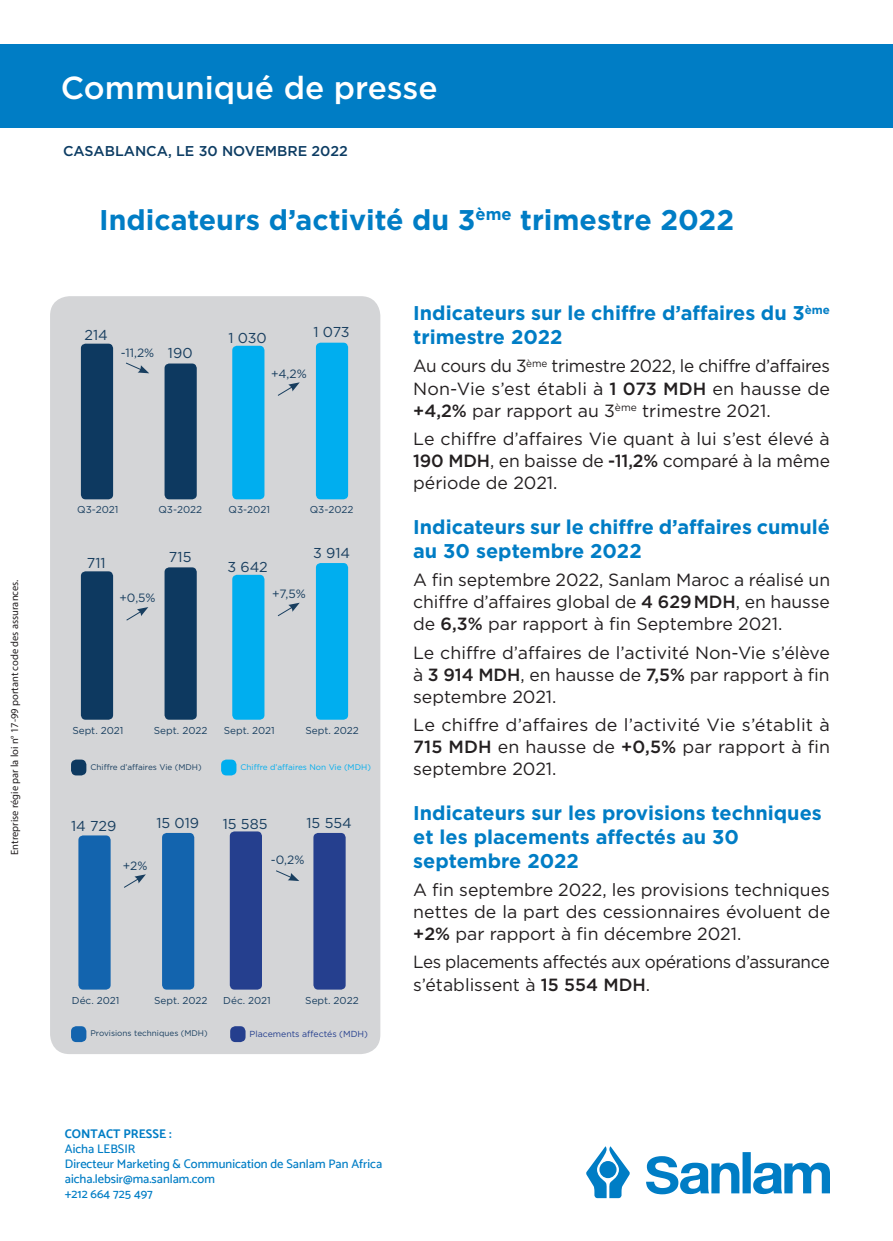
<style>
.page{position:relative;width:893px;height:1241px;background:#fff}
.page>*{position:absolute;margin:0;border:0;box-sizing:border-box;transform-origin:0 0}
.t1{font:500 31.85px "Gotham";color:#fff}
.t2{font:700 28.53px "Gotham";color:#007dc5}
.t3{font:700 19.95px/23.8px "Gotham";color:#007dc5}
.t4{font:17.68px/22.1px "Gotham";color:#231f20;text-align:justify}
.t5{font:17.68px/22.1px "Gotham";letter-spacing:-.02em;color:#231f20;scale:.96 1}
.t6{font:700 16.62px "Gotham";color:#007dc5}
.t7{font:14.35px "Gotham";color:#183e5f}
.t8{font:500 14.17px "Gotham";color:#0c3c63}
.t9{font:500 12.42px/15px "Catamaran";color:#007dc5}
.t10{font:700 12.42px "Catamaran";color:#007dc5}
.t11{font:12.08px "Gotham";color:#183e5f}
.t12{font:700 11.55px "Gotham";color:#007dc5}
.t13{font:10.5px "Myriad Pro";color:#231f20}
.t14{font:10.33px "Gotham";letter-spacing:-.01em;color:#231f20}
.t15{font:9.97px "Gotham";color:#183e5f}
.t16{font:8.75px "Gotham";color:#253f8e}
.t17{font:8.22px "Gotham";color:#183e5f}
.t18{font:8.22px "Gotham";color:#00aeef}
.s1{font-weight:500}
</style>
<div class="page">
<div style="left:50px;top:296px;width:330px;height:757px;background:#d4d5d7;border-radius:20px"></div>
<div style="left:0;top:44px;width:893px;height:83px;background:#007dc5"></div>
<svg style="left:586px;top:1146px;width:244px;height:51px"></svg>
<div style="left:78px;top:835px;width:33px;height:154px;background:#1364ae;border-radius:5px"></div>
<div style="left:230px;top:831px;width:32px;height:158px;background:#253f8e;border-radius:5px"></div>
<svg style="left:124px;top:874px;width:22px;height:14px"></svg>
<div style="left:162px;top:832px;width:32px;height:157px;background:#1364ae;border-radius:5px"></div>
<div style="left:313px;top:832px;width:33px;height:157px;background:#253f8e;border-radius:5px"></div>
<div style="left:71px;top:759px;width:15px;height:16px;background:#0d3960;border-radius:5px"></div>
<div style="left:71px;top:1026px;width:15px;height:15px;background:#1364ae;border-radius:5px"></div>
<div style="left:221px;top:759px;width:15px;height:16px;background:#00aeef;border-radius:5px"></div>
<div style="left:230px;top:1026px;width:16px;height:15px;background:#253f8e;border-radius:5px"></div>
<div style="left:81px;top:343px;width:32px;height:156px;background:#0d3960;border-radius:5px"></div>
<div style="left:81px;top:571px;width:32px;height:148px;background:#0d3960;border-radius:5px"></div>
<div style="left:232px;top:346px;width:32px;height:153px;background:#00aeef;border-radius:5px"></div>
<div style="left:232px;top:574px;width:32px;height:145px;background:#00aeef;border-radius:5px"></div>
<svg style="left:126px;top:362px;width:23px;height:11px"></svg>
<svg style="left:276px;top:870px;width:22px;height:10px"></svg>
<svg style="left:126px;top:607px;width:22px;height:14px"></svg>
<svg style="left:277px;top:382px;width:23px;height:14px"></svg>
<svg style="left:277px;top:602px;width:23px;height:15px"></svg>
<div style="left:165px;top:363px;width:32px;height:136px;background:#0d3960;border-radius:5px"></div>
<div style="left:165px;top:567px;width:32px;height:152px;background:#0d3960;border-radius:5px"></div>
<div style="left:316px;top:342px;width:32px;height:157px;background:#00aeef;border-radius:5px"></div>
<div style="left:316px;top:563px;width:32px;height:156px;background:#00aeef;border-radius:5px"></div>
<p class="t13" style="left:8px;top:854px;width:277px;rotate:-90deg">Entreprise régie par la loi °n 17-99 portant code des assurances.</p>
<h1 class="t1" style="left:61px;top:66px;width:378px">Communiqué de presse</h1>
<p class="t8" style="left:63px;top:141px;width:286px">CASABLANCA, LE 30 NOVEMBRE 2022</p>
<p class="t6" style="left:475px;top:203px;width:38px">ème</p>
<h2 class="t2" style="left:99px;top:201px;width:378px">Indicateurs d’activité du 3</h2>
<h2 class="t2" style="left:520px;top:201px;width:215px">trimestre 2022</h2>
<p class="t7" style="left:85px;top:325px;width:25px">214</p>
<p class="t11" style="left:121px;top:344px;width:35px">-11,2%</p>
<p class="t7" style="left:168px;top:344px;width:26px">190</p>
<p class="t7" style="left:228px;top:329px;width:40px">1 030</p>
<p class="t7" style="left:313px;top:323px;width:38px">1 073</p>
<p class="t11" style="left:271px;top:365px;width:37px">+4,2%</p>
<p class="t15" style="left:77px;top:503px;width:43px">Q3-2021</p>
<p class="t15" style="left:158px;top:503px;width:45px">Q3-2022</p>
<p class="t15" style="left:229px;top:503px;width:43px">Q3-2021</p>
<p class="t15" style="left:310px;top:503px;width:45px">Q3-2022</p>
<p class="t7" style="left:87px;top:553px;width:20px">711</p>
<p class="t7" style="left:169px;top:547px;width:24px">715</p>
<p class="t7" style="left:227px;top:557px;width:42px">3 642</p>
<p class="t7" style="left:313px;top:543px;width:39px">3 914</p>
<p class="t11" style="left:119px;top:590px;width:38px">+0,5%</p>
<p class="t11" style="left:272px;top:585px;width:35px">+7,5%</p>
<p class="t15" style="left:72px;top:723px;width:53px">Sept. 2021</p>
<p class="t15" style="left:154px;top:723px;width:55px">Sept. 2022</p>
<p class="t15" style="left:224px;top:723px;width:53px">Sept. 2021</p>
<p class="t15" style="left:305px;top:723px;width:55px">Sept. 2022</p>
<p class="t17" style="left:90px;top:761px;width:113px">Chiffre d’affaires Vie (MDH(</p>
<p class="t18" style="left:241px;top:761px;width:132px">Chiffre d’affaires Non Vie (MDH(</p>
<p class="t7" style="left:71px;top:816px;width:47px">14 729</p>
<p class="t7" style="left:156px;top:813px;width:44px">15 019</p>
<p class="t11" style="left:123px;top:857px;width:26px">+2%</p>
<p class="t7" style="left:223px;top:814px;width:46px">15 585</p>
<p class="t7" style="left:306px;top:813px;width:47px">15 554</p>
<p class="t11" style="left:271px;top:852px;width:35px">-0,2%</p>
<p class="t12" style="left:805px;top:302px;width:27px">ème</p>
<p class="t3" style="left:413px;top:301px;width:393px">Indicateurs sur le chiffre d’affaires du 3 trimestre 2022</p>
<p class="t4" style="left:551px;top:355px;width:280px">trimestre 2022, le chiffre d’affaires</p>
<p class="t14" style="left:526px;top:356px;width:22px">ème</p>
<p class="t4" style="left:413px;top:355px;width:115px">Au cours du 3</p>
<p class="t4" style="left:413px;top:377px;width:418px">Non-Vie ’s est établi <span class="s1">1</span>à <span class="s1">073 MDH</span> en hausse de</p>
<p class="t4" style="left:642px;top:399px;width:130px">trimestre 2021.</p>
<p class="t14" style="left:615px;top:400px;width:23px">ème</p>
<p class="t4" style="left:413px;top:395px;width:418px;line-height:28.3px"><span class="s1">+4,2%</span> par rapport au 3<br>Le chiffre d’affaires Vie quant à lui ’s est élevé à</p>
<p class="t4" style="left:413px;top:449px;width:418px"><span class="s1">190 MDH</span>, en baisse de <span class="s1">-11,2%</span> comparé laà même période de 2021.</p>
<p class="t3" style="left:413px;top:515px;width:418px">Indicateurs sur le chiffre d’affaires cumulé au 30 septembre 2022</p>
<p class="t4" style="left:413px;top:568px;width:418px">A fin septembre 2022, Sanlam Maroc a réalisé un chiffre d’affaires global de <span class="s1">4 629MDH</span>, en hausse de <span class="s1">6,3%</span> par rapport à fin Septembre 2021.</p>
<p class="t4" style="left:413px;top:640px;width:418px">Le chiffre d’affaires de ’l activité Non-Vie ’s élève<br><span class="s1">3</span>à <span class="s1">914 MDH</span>, en hausse de <span class="s1">7,5%</span> par rapport à fin septembre 2021.</p>
<p class="t4" style="left:413px;top:713px;width:418px">Le chiffre d’affaires de ’l activité Vie ’s établit à <span class="s1">715 MDH</span> en hausse de <span class="s1">+0,5%</span> par rapport à fin septembre 2021.</p>
<p class="t3" style="left:413px;top:800px;width:410px">Indicateurs sur les provisions techniques et les placements affectés au 30 septembre 2022</p>
<p class="t4" style="left:413px;top:878px;width:418px">A fin septembre 2022, les provisions techniques nettes de la part des cessionnaires évoluent de <span class="s1">+2%</span> par rapport à fin décembre 2021.</p>
<p class="t5" style="left:413px;top:950px;width:436px">Les placements affectés aux opérations d’assurance ’s établissent à <span class="s1">15 554 MDH</span>.</p>
<p class="t15" style="left:72px;top:993px;width:49px">Déc. 2021</p>
<p class="t15" style="left:154px;top:993px;width:55px">Sept. 2022</p>
<p class="t15" style="left:223px;top:993px;width:49px">Déc. 2021</p>
<p class="t15" style="left:305px;top:993px;width:55px">Sept. 2022</p>
<p class="t17" style="left:91px;top:1027px;width:119px">Provisions techniques (MDH(</p>
<p class="t16" style="left:250px;top:1027px;width:120px">Placements affectés (MDH(</p>
<p class="t10" style="left:65px;top:1126px;width:108px">CONTACT PRESSE :</p>
<p class="t9" style="left:65px;top:1141px;width:319px">Aicha LEBSIR<br>Directeur Marketing &amp; Communication de Sanlam Pan Africa aicha.lebsir@ma.sanlam.com<br>+212 664 725 497</p>
</div>
